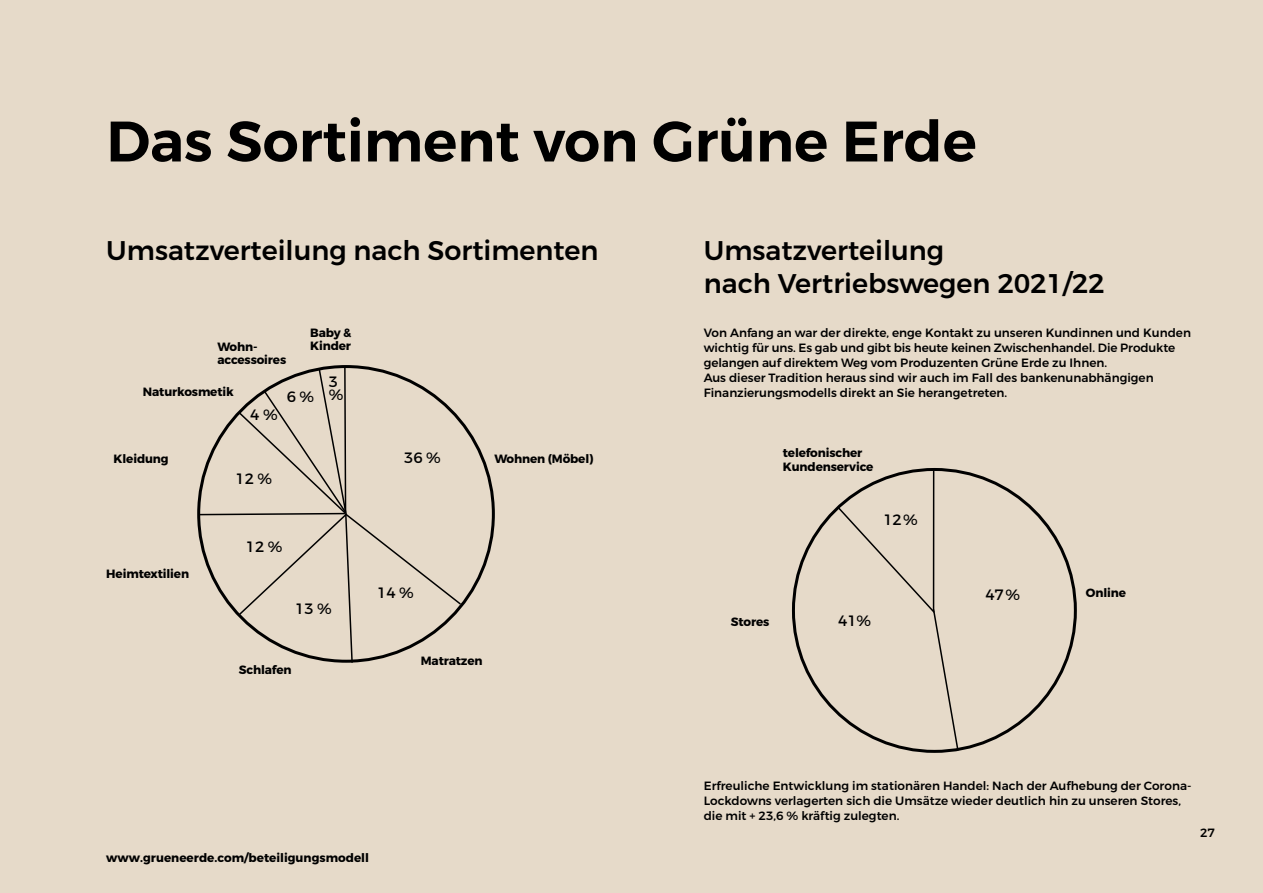
<style>
.page{position:relative;width:1263px;height:893px;background:#e6dac9}
.page>*{position:absolute;margin:0;border:0;box-sizing:border-box;transform-origin:0 0}
.t1{font:600 57px "Montserrat";color:#000}
.t2{font:500 27px/33px "Montserrat";color:#000}
.t3{font:15px/13.5px "Montserrat";letter-spacing:-.01em;color:#000}
.t4{font:500 12px/15px "Montserrat";color:#000}
.t5{font:700 12px/13.5px "Montserrat";letter-spacing:-.01em;color:#000}
</style>
<div class="page">
<svg style="left:197px;top:366px;width:265px;height:297px"></svg>
<hr style="left:933px;top:470px;width:1px;height:141px;background:#000">
<svg style="left:837px;top:506px;width:123px;height:246px"></svg>
<h1 class="t1" style="left:106px;top:106px;width:872px">Das Sortiment von Grüne Erde</h1>
<h2 class="t2" style="left:106px;top:234px;width:494px">Umsatzverteilung nach Sortimenten</h2>
<p class="t5" style="left:217px;top:340px;width:70px">Wohn&shy;accessoires</p>
<p class="t5" style="left:310px;top:326px;width:43px">Baby &amp;<br>Kinder</p>
<p class="t5" style="left:143px;top:385px;width:92px">Naturkosmetik</p>
<p class="t3" style="left:250px;top:407px;width:29px">4 %</p>
<p class="t3" style="left:287px;top:390px;width:29px">6 %</p>
<p class="t5" style="left:114px;top:453px;width:57px">Kleidung</p>
<p class="t3" style="left:236px;top:472px;width:38px">12 %</p>
<p class="t3" style="left:329px;top:375px;width:16px">3 %</p>
<p class="t5" style="left:106px;top:567px;width:84px">Heimtextilien</p>
<p class="t3" style="left:246px;top:540px;width:38px">12 %</p>
<p class="t3" style="left:295px;top:602px;width:38px">13 %</p>
<p class="t5" style="left:239px;top:663px;width:54px">Schlafen</p>
<p class="t3" style="left:404px;top:451px;width:38px">36 %</p>
<p class="t5" style="left:494px;top:452px;width:101px">Wohnen (Möbel)</p>
<p class="t3" style="left:377px;top:586px;width:38px">14 %</p>
<p class="t5" style="left:421px;top:655px;width:63px">Matratzen</p>
<h2 class="t2" style="left:704px;top:234px;width:402px">Umsatzverteilung<br>nach Vertriebswegen 2021/22</h2>
<p class="t4" style="left:704px;top:325px;width:489px">Von Anfang an war der direkte, enge Kontakt zu unseren Kundinnen und Kunden wichtig für uns. Es gab und gibt bis heute keinen Zwischenhandel. Die Produkte gelangen auf direktem Weg vom Produzenten Grüne Erde zu Ihnen.<br>Aus dieser Tradition heraus sind wir auch im Fall des bankenunabhängigen Finanzierungsmodells direkt an Sie herangetreten.</p>
<p class="t5" style="left:783px;top:446px;width:92px;line-height:14.4px">telefonischer<br>Kundenservice</p>
<p class="t3" style="left:883px;top:513px;width:36px">12%</p>
<p class="t5" style="left:731px;top:615px;width:40px">Stores</p>
<p class="t3" style="left:838px;top:614px;width:34px">41%</p>
<p class="t3" style="left:985px;top:588px;width:36px">47%</p>
<p class="t5" style="left:1086px;top:586px;width:42px">Online</p>
<p class="t5" style="left:106px;top:851px;width:264px">www.grueneerde.com/beteiligungsmodell</p>
<p class="t4" style="left:704px;top:778px;width:489px">Erfreuliche Entwicklung im stationären Handel: Nach der Aufhebung der Corona-<br>Lockdowns verlagerten sich die Umsätze wieder deutlich hin zu unseren Stores, die mit + 23,6 % kräftig zulegten.</p>
<p class="t4" style="left:1200px;top:826px;width:16px">27</p>
</div>
